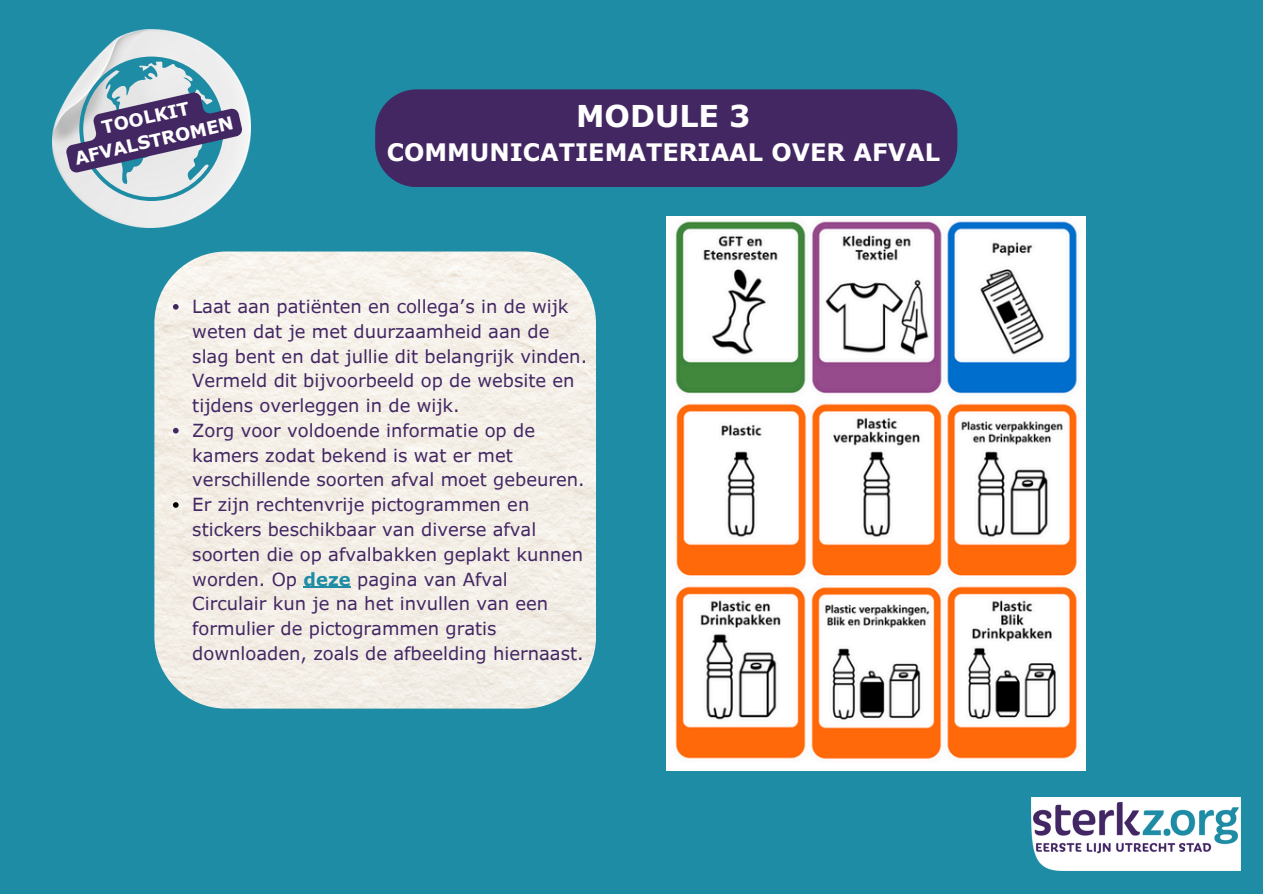
<style>
.page{position:relative;width:1263px;height:894px;background:#fff}
.page>*{position:absolute;margin:0;border:0;box-sizing:border-box;transform-origin:0 0}
.t1{font:700 30px "Verdana Pro";color:#fff}
.t2{font:700 24px "Verdana Pro";color:#fff}
.t3{font:18px/24.8px "Verdana Pro";color:#432763}
.t4{font:700 17.85px/24.2px "Verdana Pro";color:#fff;text-align:center}
.s1{font-weight:700;color:#1f8ca5}
</style>
<div class="page">
<div style="left:0;top:0;width:1263px;height:893px;background:#1f8ca5"></div>
<img style="left:1031px;top:797px;width:209px;height:73px">
<div style="left:375px;top:89px;width:582px;height:98px;background:#432763"></div>
<svg style="left:154px;top:251px;width:442px;height:458px;background:#eeece5"></svg>
<img style="left:53px;top:29px;width:198px;height:198px">
<img style="left:666px;top:216px;width:420px;height:554px">
<svg style="left:60px;top:57px;width:183px;height:144px"></svg>
<svg style="left:173px;top:304px;width:6px;height:5px"></svg>
<svg style="left:173px;top:428px;width:6px;height:5px"></svg>
<svg style="left:173px;top:502px;width:6px;height:5px"></svg>
<hr style="left:304px;top:586px;width:47px;height:1px;background:#1f8ca5">
<h2 class="t4" style="left:67px;top:123px;width:164px;rotate:-13deg">TOOLKIT<br>AFVALSTROMEN</h2>
<p class="t1" style="left:576px;top:97px;width:176px">MODULE 3</p>
<p class="t2" style="left:387px;top:137px;width:555px">COMMUNICATIEMATERIAAL OVER AFVAL</p>
<h1 class="t3" style="left:192px;top:293px;width:396px">Laat aan patiënten en collega’s in de wijk weten dat je met duurzaamheid aan de slag bent en dat jullie dit belangrijk vinden.<br>Vermeld dit bijvoorbeeld op de website en tijdens overleggen in de wijk.</h1>
<p class="t3" style="left:192px;top:417px;width:394px">Zorg voor voldoende informatie op de kamers zodat bekend is wat er met verschillende soorten afval moet gebeuren.</p>
<p class="t3" style="left:192px;top:491px;width:393px">Er zijn rechtenvrije pictogrammen en stickers beschikbaar van diverse afval soorten die op afvalbakken geplakt kunnen worden. Op <span class="s1">deze</span> pagina van Afval Circulair kun je na het invullen van een formulier de pictogrammen gratis downloaden, zoals de afbeelding hiernaast.</p>
</div>
